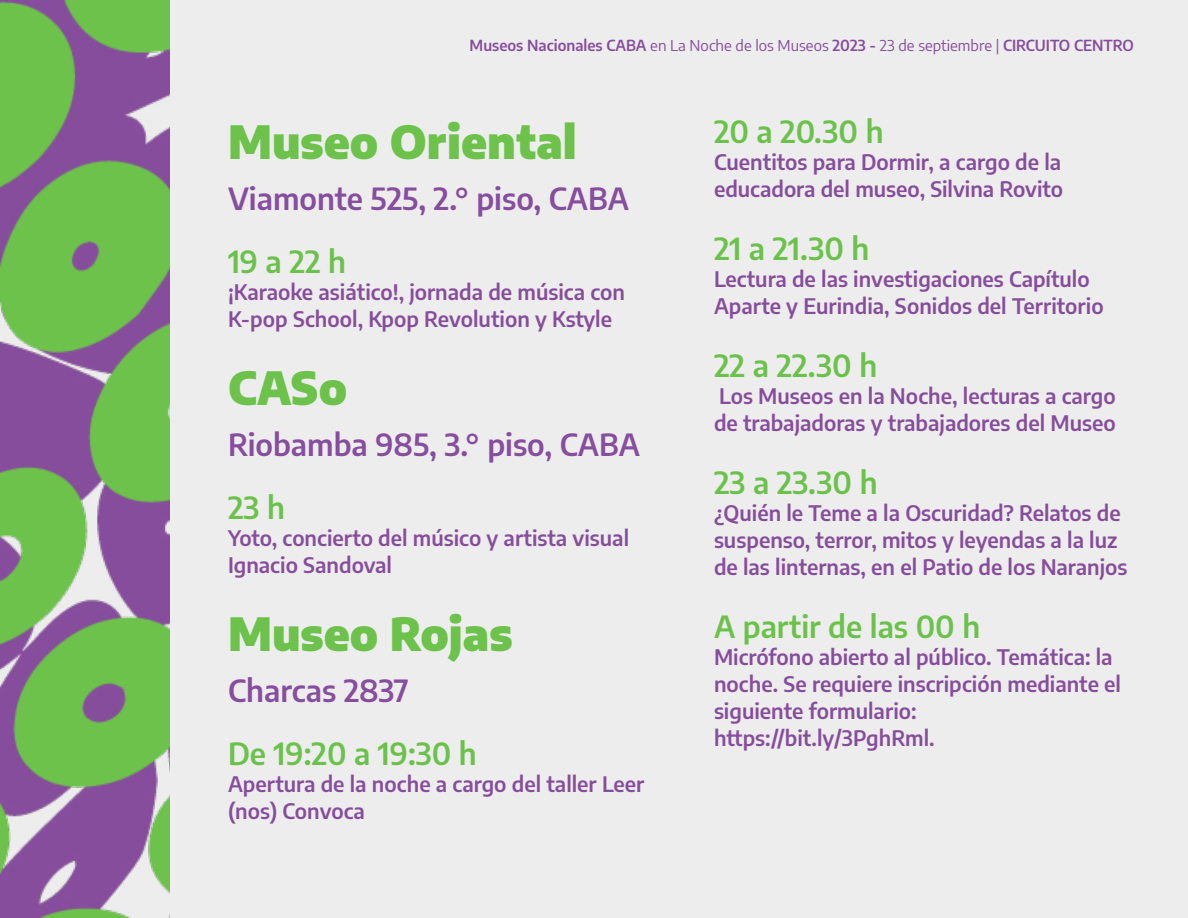
<style>
.page{position:relative;width:1188px;height:918px;background:#ededee}
.page>*{position:absolute;margin:0;border:0;box-sizing:border-box;transform-origin:0 0}
.t1{font:900 45px "Encode Sans";color:#6cc24a}
.t2{font:600 30px "Encode Sans";color:#6bc24a}
.t3{font:600 30px/63px "Encode Sans";color:#874d9e}
.t4{font:600 21px/27px "Encode Sans";color:#874d9d}
.t5{font:600 15px "Encode Sans";color:#874d9d}
.s1{font-weight:400}
.s2{color:#6bc24a}
</style>
<div class="page">
<img style="left:0;top:0;width:170px;height:918px">
<p class="t5" style="left:470px;top:35px;width:666px">Museos Nacionales CABA <span class="s1">en La Noche de los Museos</span> 2023 - <span class="s1">23 de septiembre |</span> CIRCUITO CENTRO</p>
<p class="t1" style="left:228px;top:106px;width:350px">Museo Oriental</p>
<p class="t3" style="left:228px;top:166px;width:403px">Viamonte 525, 2.° piso, CABA<br><span class="s2">19 a 22 h</span></p>
<p class="t4" style="left:228px;top:277px;width:398px">¡Karaoke asiático!, jornada de música con<br>K-pop School, Kpop Revolution y Kstyle</p>
<p class="t1" style="left:228px;top:352px;width:121px">CASo</p>
<p class="t3" style="left:228px;top:412px;width:414px">Riobamba 985, 3.° piso, CABA</p>
<p class="t2" style="left:228px;top:486px;width:58px">23 h</p>
<p class="t4" style="left:228px;top:523px;width:403px">Yoto, concierto del músico y artista visual<br>Ignacio Sandoval</p>
<p class="t1" style="left:228px;top:598px;width:286px">Museo Rojas</p>
<p class="t3" style="left:228px;top:658px;width:182px">Charcas 2837</p>
<p class="t2" style="left:228px;top:732px;width:250px">De 19:20 a 19:30 h</p>
<p class="t4" style="left:228px;top:769px;width:418px">Apertura de la noche a cargo del taller Leer (nos) Convoca</p>
<p class="t2" style="left:714px;top:110px;width:171px">20 a 20.30 h</p>
<p class="t4" style="left:714px;top:148px;width:351px">Cuentitos para Dormir, a cargo de la educadora del museo, Silvina Rovito</p>
<p class="t2" style="left:714px;top:227px;width:157px">21 a 21.30 h</p>
<p class="t4" style="left:714px;top:265px;width:391px">Lectura de las investigaciones Capítulo<br>Aparte y Eurindia, Sonidos del Territorio</p>
<p class="t2" style="left:714px;top:344px;width:165px">22 a 22.30 h</p>
<p class="t4" style="left:714px;top:382px;width:403px">Los Museos en la Noche, lecturas a cargo de trabajadoras y trabajadores del Museo</p>
<p class="t2" style="left:714px;top:461px;width:165px">23 a 23.30 h</p>
<p class="t4" style="left:714px;top:499px;width:415px">¿Quién le Teme a la Oscuridad? Relatos de suspenso, terror, mitos y leyendas a la luz de las linternas, en el Patio de los Naranjos</p>
<p class="t2" style="left:714px;top:605px;width:268px">A partir de las 00 h</p>
<p class="t4" style="left:714px;top:643px;width:409px">Micrófono abierto al público. Temática: la noche. Se requiere inscripción mediante el siguiente formulario: https://bit.ly/3PghRml.</p>
</div>
